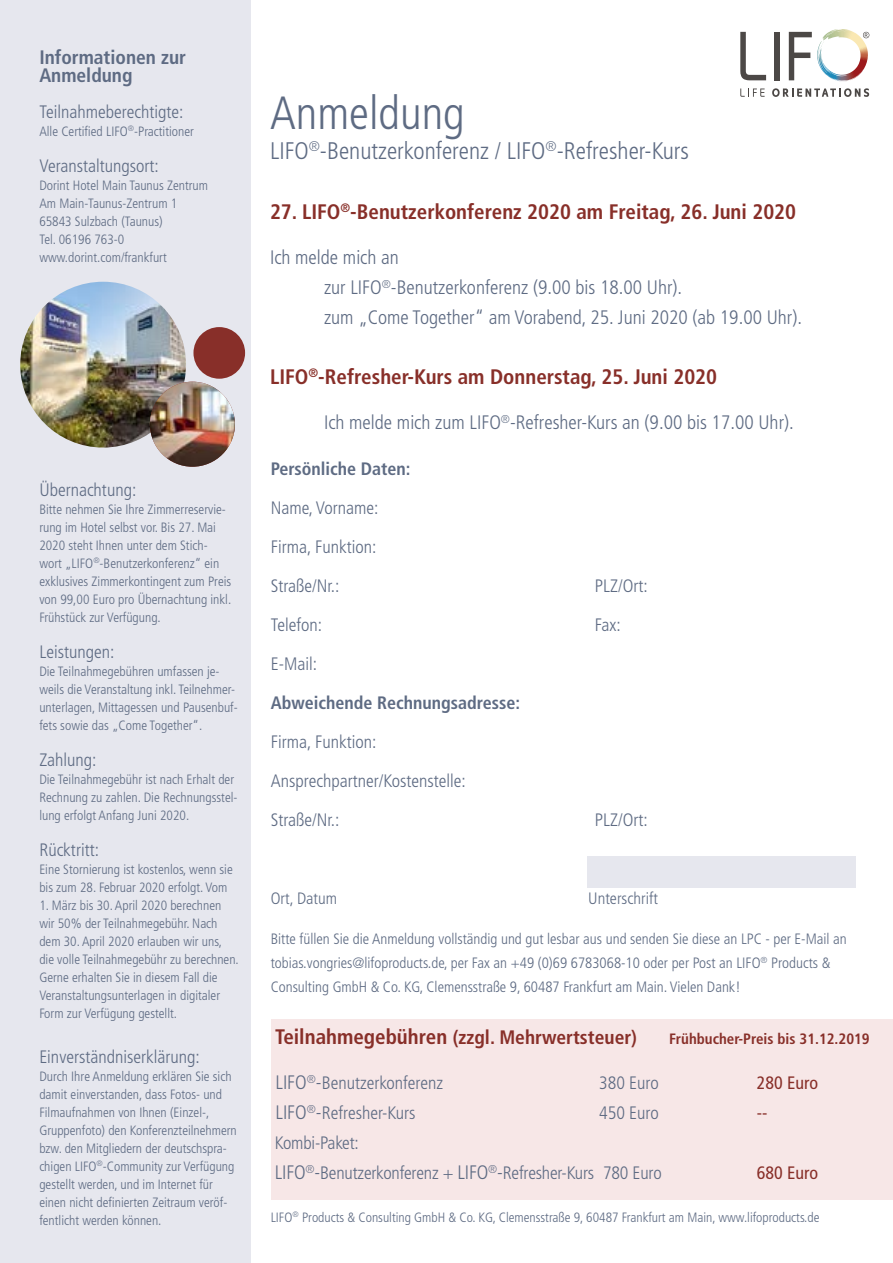
<style>
.page{position:relative;width:893px;height:1263px;background:#fff}
.page>*{position:absolute;margin:0;border:0;box-sizing:border-box;transform-origin:0 0}
.t1{font:300 condensed 46.5px "Frutiger LT Std";color:#5e6b83}
.t2{font:300 condensed 24px "Frutiger LT Std";color:#5e6b83}
.t3{font:700 condensed 21px "Frutiger LT Std";color:#882f29}
.t4{font:300 condensed 19.5px/30px "Frutiger LT Std";color:#5e6b83}
.t5{font:700 condensed 19.5px "Frutiger LT Std";color:#882f29}
.t6{font:700 condensed 19.5px/18px "Frutiger LT Std";color:#5e6b83}
.t7{font:300 condensed 18px/39px "Frutiger LT Std";color:#5e6b83}
.t8{font:700 condensed 18px "Frutiger LT Std";color:#5e6b83}
.t9{font:condensed 18px "Frutiger LT Std";color:#882f29}
.t10{font:300 condensed 16.5px "Frutiger LT Std";color:#5e6b83}
.t11{font:300 condensed 15px/24px "Frutiger LT Std";color:#5e6b83}
.t12{font:700 condensed 15px "Frutiger LT Std";color:#882f29}
.t13{font:300 condensed 13.5px/18px "Frutiger LT Std";color:#5e6b83}
.s1{font-size:21px}
.s2{font-size:19.5px}
</style>
<div class="page">
<div style="left:0;top:0;width:251px;height:1263px;background:#e6e7ee"></div>
<svg style="left:740px;top:32px;width:26px;height:48px"></svg>
<div style="left:774px;top:32px;width:6px;height:48px;background:#4c4846"></div>
<svg style="left:789px;top:32px;width:23px;height:48px"></svg>
<svg style="left:740px;top:88px;width:25px;height:9px"></svg>
<svg style="left:772px;top:88px;width:97px;height:9px"></svg>
<svg style="left:822px;top:29px;width:23px;height:12px"></svg>
<svg style="left:863px;top:32px;width:6px;height:6px"></svg>
<img style="left:20px;top:282px;width:166px;height:166px;border-radius:83px">
<img style="left:150px;top:382px;width:85px;height:85px;border-radius:43px">
<div style="left:271px;top:1019px;width:621px;height:180px;background:#f7e7e7"></div>
<div style="left:193px;top:327px;width:52px;height:52px;background:#882f29;border-radius:50%"></div>
<div style="left:587px;top:856px;width:269px;height:32px;background:#e6e7ee"></div>
<h3 class="t6" style="left:39px;top:48px;width:148px">Informationen zur<br>Anmeldung</h3>
<h3 class="t7" style="left:39px;top:92px;width:146px">Teilnahmeberechtigte:</h3>
<p class="t13" style="left:39px;top:122px;width:156px">Alle Certified LIFO<sup>®</sup>-Practitioner</p>
<h3 class="t7" style="left:39px;top:146px;width:121px">Veranstaltungsort:</h3>
<p class="t13" style="left:39px;top:176px;width:170px">Dorint Hotel Main Taunus Zentrum<br>Am Main-Taunus-Zentrum 1<br>65843 Sulzbach (Taunus)<br>Tel. 06196 763-0 www.dorint.com/frankfurt</p>
<h3 class="t7" style="left:39px;top:470px;width:98px">Übernachtung:</h3>
<p class="t13" style="left:39px;top:500px;width:193px">Bitte nehmen Sie Ihre Zimmerreservie&shy;rung im Hotel selbst vor. Bis 27. Mai 2020 steht Ihnen unter dem Stich&shy;wort „LIFO<sup>®</sup>-Benutzerkonferenz“ ein exklusives Zimmerkontingent zum Preis von 99,00 Euro pro Übernachtung inkl.<br>Frühstück zur Verfügung.</p>
<h3 class="t7" style="left:39px;top:632px;width:77px">Leistungen:</h3>
<p class="t13" style="left:39px;top:662px;width:200px">Die Teilnahmegebühren umfassen je&shy;weils die Veranstaltung inkl. Teilnehmer&shy;unterlagen, Mittagessen und Pausenbuf&shy;fets sowie das „Come Together“.</p>
<h3 class="t7" style="left:39px;top:740px;width:59px">Zahlung:</h3>
<p class="t13" style="left:39px;top:770px;width:200px">Die Teilnahmegebühr ist nach Erhalt der<br>Rechnung zu zahlen. Die Rechnungsstel&shy;lung erfolgt Anfang Juni 2020.</p>
<h3 class="t7" style="left:39px;top:830px;width:61px">Rücktritt:</h3>
<p class="t13" style="left:39px;top:860px;width:195px">Eine Stornierung ist kostenlos, wenn sie bis zum 28. Februar 2020 erfolgt. Vom</p>
<p class="t13" style="left:39px;top:896px;width:201px">1. März bis 30. April 2020 berechnen wir 50% der Teilnahmegebühr. Nach dem 30. April 2020 erlauben wir uns, die volle Teilnahmegebühr zu berechnen.<br>Gerne erhalten Sie in diesem Fall die Veranstaltungsunterlagen in digitaler Form zur Verfügung gestellt.</p>
<h3 class="t7" style="left:39px;top:1037px;width:162px">Einverständniserklärung:</h3>
<p class="t13" style="left:39px;top:1067px;width:199px">Durch Ihre Anmeldung erklären Sie sich damit einverstanden, dass Fotos- und Filmaufnahmen von Ihnen (Einzel-, Gruppenfoto) den Konferenzteilnehmern bzw. den Mitgliedern der deutschspra&shy;chigen LIFO<sup>®</sup>-Community zur Verfügung gestellt werden, und im Internet für einen nicht definierten Zeitraum veröf&shy;fentlicht werden können.</p>
<h1 class="t1" style="left:270px;top:87px;width:196px">Anmeldung</h1>
<h2 class="t2" style="left:270px;top:137px;width:420px">LIFO<sup>®</sup>-Benutzerkonferenz / LIFO<sup>®</sup>-Refresher-Kurs</h2>
<h3 class="t3" style="left:270px;top:199px;width:528px">27. LIFO<sup>®</sup>-Benutzerkonferenz 2020 am Freitag, 26. Juni 2020</h3>
<h3 class="t4" style="left:324px;top:243px;width:480px;text-indent:-54px">Ich melde mich an<br>zur LIFO<sup>®</sup>-Benutzerkonferenz (9.00 bis 18.00 Uhr).<br>zum „Come Together“ am Vorabend, 25. Juni 2020 (ab 19.00 Uhr).</h3>
<h3 class="t3" style="left:270px;top:364px;width:449px">LIFO<sup>®</sup>-Refresher-Kurs am Donnerstag, 25. Juni 2020</h3>
<h3 class="t4" style="left:324px;top:408px;width:471px">Ich melde mich zum LIFO<sup>®</sup>-Refresher-Kurs an (9.00 bis 17.00 Uhr).</h3>
<h3 class="t8" style="left:271px;top:458px;width:141px">Persönliche Daten:</h3>
<h3 class="t7" style="left:271px;top:488px;width:109px;text-align:justify">Name, Vorname:<br>Firma, Funktion:<br>Straße/Nr.:</h3>
<h3 class="t7" style="left:595px;top:566px;width:55px">PLZ/Ort:</h3>
<h3 class="t7" style="left:271px;top:605px;width:53px">Telefon:</h3>
<h3 class="t7" style="left:595px;top:605px;width:27px">Fax:</h3>
<h3 class="t7" style="left:271px;top:644px;width:48px">E-Mail:</h3>
<h3 class="t8" style="left:271px;top:692px;width:251px">Abweichende Rechnungsadresse:</h3>
<h3 class="t7" style="left:271px;top:722px;width:197px">Firma, Funktion:<br>Ansprechpartner/Kostenstelle:<br>Straße/Nr.:</h3>
<h3 class="t7" style="left:595px;top:800px;width:55px">PLZ/Ort:</h3>
<p class="t10" style="left:271px;top:889px;width:68px">Ort, Datum</p>
<p class="t10" style="left:588px;top:889px;width:71px">Unterschrift</p>
<p class="t11" style="left:271px;top:927px;width:578px">Bitte füllen Sie die Anmeldung vollständig und gut lesbar aus und senden Sie diese an LPC - per E-Mail an tobias.vongries@lifoproducts.de, per Fax an +49 (0)69 6783068-10 oder per Post an LIFO<sup>®</sup> Products &amp;<br>Consulting GmbH &amp; Co. KG, Clemensstraße 9, 60487 Frankfurt am Main. Vielen Dank!</p>
<h3 class="t5" style="left:275px;top:1026px;width:363px"><span class="s1">Teilnahmegebühren</span> (zzgl. Mehrwertsteuer)</h3>
<p class="t12" style="left:669px;top:1030px;width:202px">Frühbucher-Preis bis 31.12.2019</p>
<h3 class="t7" style="left:275px;top:1064px;width:169px"><span class="s2">LIFO</span><sup>®</sup><span class="s2">-</span>Benutzerkonferenz</h3>
<h3 class="t7" style="left:599px;top:1064px;width:61px">380 Euro</h3>
<h3 class="t9" style="left:757px;top:1072px;width:63px">280 Euro</h3>
<h3 class="t7" style="left:275px;top:1094px;width:142px"><span class="s2">LIFO</span><sup>®</sup><span class="s2">-</span>Refresher-Kurs</h3>
<h3 class="t7" style="left:599px;top:1094px;width:61px">450 Euro</h3>
<h3 class="t9" style="left:757px;top:1102px;width:12px">--</h3>
<h3 class="t7" style="left:275px;top:1128px;width:388px;line-height:30px">Kombi-Paket:<br><span class="s2">LIFO</span><sup>®</sup><span class="s2">-</span>Benutzerkonferenz + <span class="s2">LIFO</span><sup>®</sup><span class="s2">-</span>Refresher-Kurs 780 Euro</h3>
<h3 class="t9" style="left:757px;top:1162px;width:63px">680 Euro</h3>
<p class="t13" style="left:271px;top:1208px;width:550px">LIFO<sup>®</sup> Products &amp; Consulting GmbH &amp; Co. KG, Clemensstraße 9, 60487 Frankfurt am Main, www.lifoproducts.de</p>
</div>
